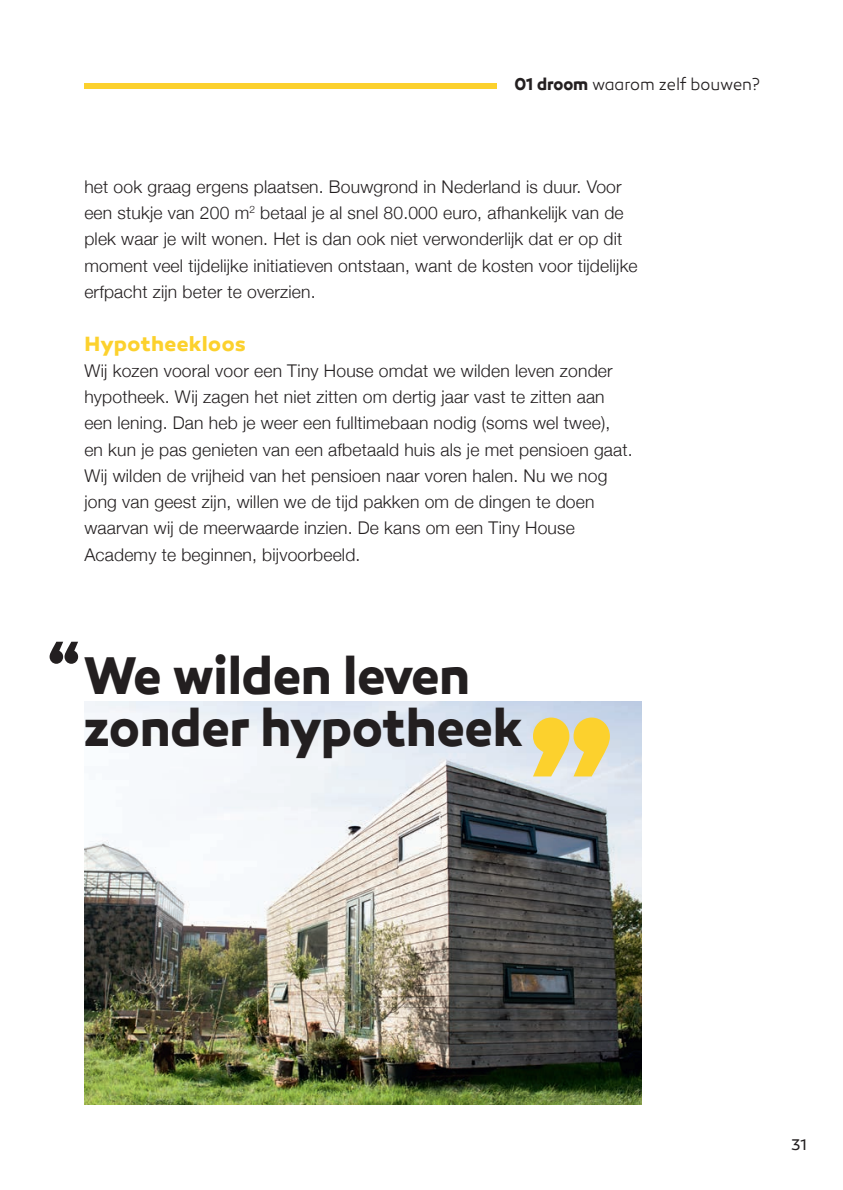
<style>
.page{position:relative;width:843px;height:1190px;background:#fff}
.page>*{position:absolute;margin:0;border:0;box-sizing:border-box;transform-origin:0 0}
.t1{font:700 186.9px "Canaro";color:#fcd12d;scale:.92 1}
.t2{font:700 70px "Canaro";color:#231f20;scale:.92 1}
.t3{font:700 54.07px/51.8px "Canaro";letter-spacing:-.005em;color:#231f20;scale:.92 1}
.t4{font:700 21px "Canaro";letter-spacing:.015em;color:#fcd12d}
.t5{font:300 17.5px/26.2px "Helvetica Neue";letter-spacing:.01em;color:#231f20}
.t6{font:300 17.5px "Canaro";letter-spacing:-.005em;color:#231f20;scale:.92 1}
.t7{font:15.75px "Canaro";color:#231f20}
.s1{font-weight:700}
</style>
<div class="page">
<img style="left:84px;top:701px;width:557px;height:403px">
<div style="left:84px;top:83px;width:412px;height:5px;background:#fcd12d"></div>
<p class="t6" style="left:514px;top:74px;width:268px"><span class="s1">01 droom</span> waarom zelf bouwen?</p>
<p class="t5" style="left:84px;top:172px;width:554px">het ook graag ergens plaatsen. Bouwgrond in Nederland is duur. Voor een stukje van 200 m<sup>2</sup> betaal je al snel 80.000 euro, afhankelijk van de plek waar je wilt wonen. Het is dan ook niet verwonderlijk dat er op dit moment veel tijdelijke initiatieven ontstaan, want de kosten voor tijdelijke erfpacht zijn beter te overzien.</p>
<p class="t4" style="left:84px;top:330px;width:163px">Hypotheekloos</p>
<p class="t5" style="left:84px;top:356px;width:549px">Wij kozen vooral voor een Tiny House omdat we wilden leven zonder hypotheek. Wij zagen het niet zitten om dertig jaar vast te zitten aan een lening. Dan heb je weer een fulltimebaan nodig (soms wel twee), en kun je pas genieten van een afbetaald huis als je met pensioen gaat.<br>Wij wilden de vrijheid van het pensioen naar voren halen. Nu we nog jong van geest zijn, willen we de tijd pakken om de dingen te doen waarvan wij de meerwaarde inzien. De kans om een Tiny House Academy te beginnen, bijvoorbeeld.</p>
<h2 class="t2" style="left:46px;top:627px;width:40px">“</h2>
<h3 class="t3" style="left:84px;top:649px;width:478px">We wilden leven zonder hypotheek</h3>
<h1 class="t1" style="left:523px;top:682px;width:106px">”</h1>
<p class="t7" style="left:790px;top:1134px;width:17px">31</p>
</div>
